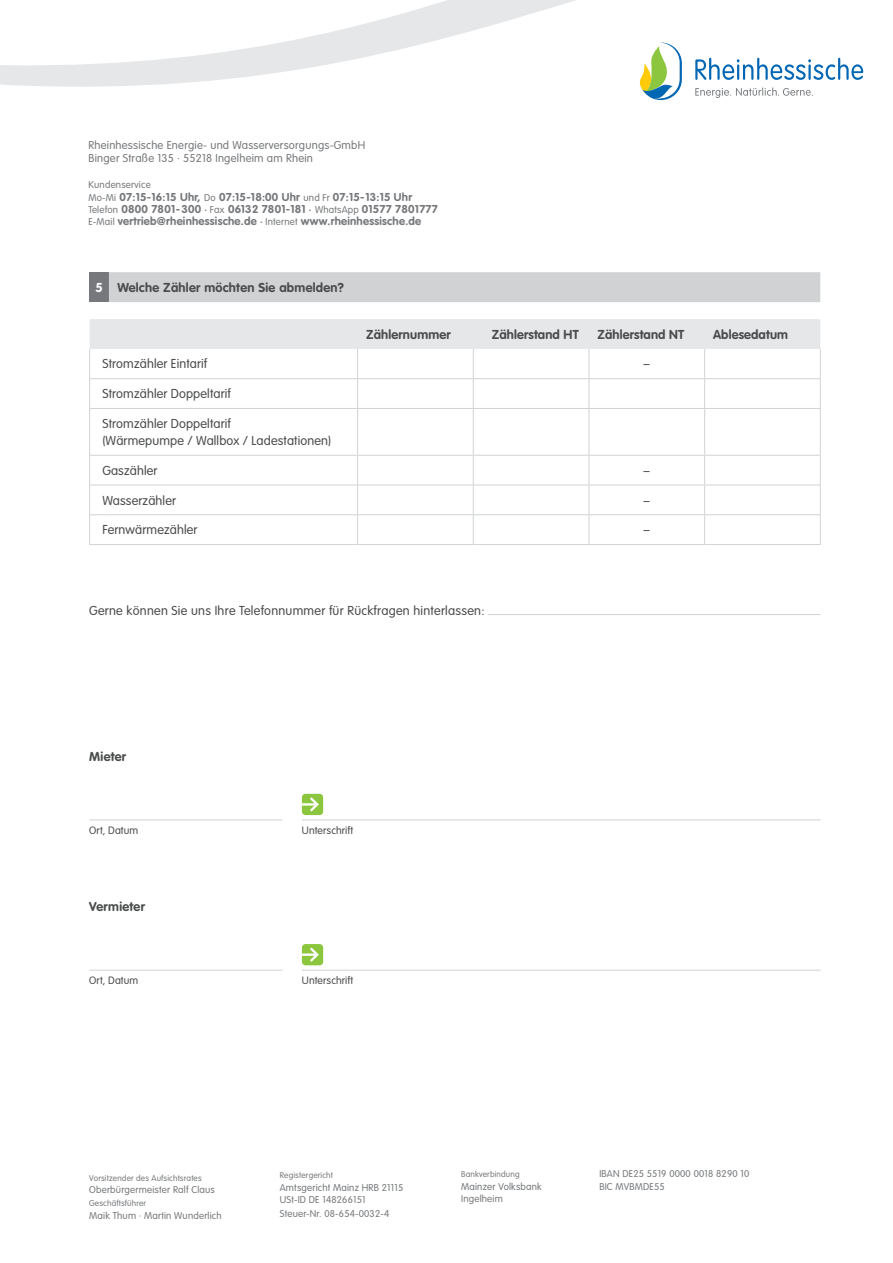
<style>
.page{position:relative;width:893px;height:1263px;background:#fff}
.page>*{position:absolute;margin:0;border:0;box-sizing:border-box;transform-origin:0 0}
.t1{font:300 12.75px/16.5px "VAG Rounded LT";letter-spacing:.01em;color:#4b4c4d}
.t2{font:700 12.75px "VAG Rounded LT";letter-spacing:.01em;color:#4b4c4d}
.t3{font:700 11.25px/12.3px "VAG Rounded LT";letter-spacing:.02em;color:#76787b}
.t4{font:300 11.25px/13.5px "VAG Rounded LT";letter-spacing:.02em;color:#76787b}
.t5{font:300 10.5px "VAG Rounded LT";letter-spacing:.01em;color:#4b4c4d}
.t6{font:300 9.75px/13.2px "VAG Rounded LT";letter-spacing:.02em;color:#76787b}
.t7{font:300 8.25px "VAG Rounded LT";letter-spacing:.02em;color:#76787b}
.s1{font-weight:300;font-size:9.75px}
.s2{font-size:9.75px}
.s3{color:#fff}
</style>
<div class="page">
<svg style="left:0;top:0;width:864px;height:101px"></svg>
<div style="left:90px;top:272px;width:19px;height:30px;background:#76787b"></div>
<div style="left:109px;top:272px;width:711px;height:30px;background:#d1d2d4"></div>
<hr style="left:357px;top:409px;width:1px;height:46px;background:#d1d2d4">
<hr style="left:473px;top:409px;width:1px;height:46px;background:#d1d2d4">
<hr style="left:589px;top:409px;width:1px;height:46px;background:#d1d2d4">
<hr style="left:704px;top:409px;width:1px;height:46px;background:#d1d2d4">
<hr style="left:109px;top:455px;width:249px;height:1px;background:#d1d2d4">
<hr style="left:358px;top:455px;width:115px;height:1px;background:#d1d2d4">
<hr style="left:473px;top:455px;width:116px;height:1px;background:#d1d2d4">
<hr style="left:589px;top:455px;width:116px;height:1px;background:#d1d2d4">
<hr style="left:705px;top:455px;width:116px;height:1px;background:#d1d2d4">
<hr style="left:109px;top:485px;width:249px;height:1px;background:#d1d2d4">
<hr style="left:358px;top:485px;width:115px;height:1px;background:#d1d2d4">
<hr style="left:473px;top:485px;width:116px;height:1px;background:#d1d2d4">
<hr style="left:589px;top:485px;width:116px;height:1px;background:#d1d2d4">
<hr style="left:705px;top:485px;width:116px;height:1px;background:#d1d2d4">
<hr style="left:109px;top:514px;width:249px;height:1px;background:#d1d2d4">
<hr style="left:358px;top:514px;width:115px;height:1px;background:#d1d2d4">
<svg style="left:357px;top:456px;width:1px;height:88px"></svg>
<hr style="left:473px;top:514px;width:116px;height:1px;background:#d1d2d4">
<svg style="left:473px;top:456px;width:1px;height:88px"></svg>
<hr style="left:589px;top:514px;width:116px;height:1px;background:#d1d2d4">
<svg style="left:589px;top:456px;width:1px;height:88px"></svg>
<hr style="left:705px;top:514px;width:116px;height:1px;background:#d1d2d4">
<svg style="left:704px;top:456px;width:1px;height:88px"></svg>
<svg style="left:89px;top:319px;width:732px;height:90px"></svg>
<hr style="left:89px;top:409px;width:1px;height:46px;background:#d1d2d4">
<hr style="left:820px;top:409px;width:1px;height:46px;background:#d1d2d4">
<svg style="left:820px;top:456px;width:1px;height:88px"></svg>
<svg style="left:89px;top:455px;width:20px;height:90px"></svg>
<hr style="left:109px;top:544px;width:249px;height:1px;background:#d1d2d4">
<hr style="left:358px;top:544px;width:115px;height:1px;background:#d1d2d4">
<hr style="left:473px;top:544px;width:116px;height:1px;background:#d1d2d4">
<hr style="left:589px;top:544px;width:116px;height:1px;background:#d1d2d4">
<hr style="left:705px;top:544px;width:116px;height:1px;background:#d1d2d4">
<hr style="left:488px;top:614px;width:333px;height:1px;background:#d1d2d4">
<hr style="left:302px;top:970px;width:519px;height:1px;background:#d1d2d4">
<hr style="left:89px;top:970px;width:193px;height:1px;background:#d1d2d4">
<div style="left:302px;top:944px;width:21px;height:21px;background:#8bc63e;border-radius:4px"></div>
<svg style="left:310px;top:947px;width:9px;height:15px"></svg>
<hr style="left:302px;top:953px;width:15px;height:3px;background:#fff">
<hr style="left:302px;top:819px;width:519px;height:1px;background:#d1d2d4">
<hr style="left:89px;top:819px;width:193px;height:1px;background:#d1d2d4">
<div style="left:302px;top:794px;width:21px;height:21px;background:#8bc63e;border-radius:4px"></div>
<svg style="left:302px;top:795px;width:17px;height:18px"></svg>
<p class="t4" style="left:88px;top:138px;width:278px">Rheinhessische Energie- und Wasserversorgungs-GmbH<br>Binger Straße 135 · 55218 Ingelheim am Rhein</p>
<p class="t6" style="left:88px;top:178px;width:64px">Kundenservice</p>
<p class="t3" style="left:88px;top:191px;width:351px"><span class="s1">Mo-Mi</span> 07:15-16:15 Uhr, <span class="s1">Do</span> 07:15-18:00 Uhr <span class="s1">und Fr</span> 07:15-13:15 Uhr<br><span class="s1">Telefon</span> 0800 7801-300 <span class="s2">·</span> <span class="s1">Fax</span> 06132 7801-181 <span class="s2">·</span> <span class="s1">WhatsApp</span> 01577 7801777<br><span class="s1">E-Mail</span> vertrieb@rheinhessische.de <span class="s2">·</span> <span class="s1">Internet</span> www.rheinhessische.de</p>
<p class="t2" style="left:96px;top:280px;width:250px"><span class="s3">5</span> Welche Zähler möchten Sie abmelden?</p>
<p class="t2" style="left:366px;top:327px;width:86px">Zählernummer</p>
<p class="t2" style="left:492px;top:327px;width:88px">Zählerstand HT</p>
<p class="t2" style="left:597px;top:327px;width:88px">Zählerstand NT</p>
<p class="t2" style="left:713px;top:327px;width:76px">Ablesedatum</p>
<p class="t1" style="left:102px;top:356px;width:106px">Stromzähler Eintarif</p>
<p class="t1" style="left:644px;top:356px;width:8px">–</p>
<p class="t1" style="left:102px;top:386px;width:130px">Stromzähler Doppeltarif</p>
<p class="t1" style="left:102px;top:416px;width:230px">Stromzähler Doppeltarif<br>(Wärmepumpe / Wallbox / Ladestationen)</p>
<p class="t1" style="left:102px;top:463px;width:57px">Gaszähler</p>
<p class="t1" style="left:644px;top:463px;width:8px">–</p>
<p class="t1" style="left:102px;top:492px;width:75px">Wasserzähler</p>
<p class="t1" style="left:644px;top:492px;width:8px">–</p>
<p class="t1" style="left:102px;top:522px;width:97px">Fernwärmezähler</p>
<p class="t1" style="left:644px;top:522px;width:8px">–</p>
<p class="t1" style="left:89px;top:603px;width:397px">Gerne können Sie uns Ihre Telefonnummer für Rückfragen hinterlassen:</p>
<p class="t2" style="left:89px;top:749px;width:38px">Mieter</p>
<p class="t5" style="left:89px;top:824px;width:51px">Ort, Datum</p>
<p class="t5" style="left:302px;top:824px;width:53px">Unterschrift</p>
<p class="t2" style="left:89px;top:899px;width:57px">Vermieter</p>
<p class="t5" style="left:89px;top:975px;width:51px">Ort, Datum</p>
<p class="t5" style="left:302px;top:975px;width:53px">Unterschrift</p>
<p class="t7" style="left:89px;top:1173px;width:114px">Vorsitzender des Aufsichtsrates</p>
<p class="t6" style="left:89px;top:1184px;width:127px">Oberbürgermeister Ralf Claus</p>
<p class="t7" style="left:89px;top:1198px;width:58px">Geschäftsführer</p>
<p class="t6" style="left:89px;top:1209px;width:134px">Maik Thum · Martin Wunderlich</p>
<p class="t7" style="left:280px;top:1170px;width:55px">Registergericht</p>
<p class="t6" style="left:280px;top:1181px;width:125px">Amtsgericht Mainz HRB 21115<br>USt-ID DE 148266151<br>Steuer-Nr. 08-654-0032-4</p>
<p class="t7" style="left:461px;top:1169px;width:60px">Bankverbindung</p>
<p class="t6" style="left:461px;top:1180px;width:82px;line-height:12.8px">Mainzer Volksbank<br>Ingelheim</p>
<p class="t6" style="left:599px;top:1167px;width:151px;line-height:12.8px">IBAN DE25 5519 0000 0018 8290 10<br>BIC MVBMDE55</p>
</div>
